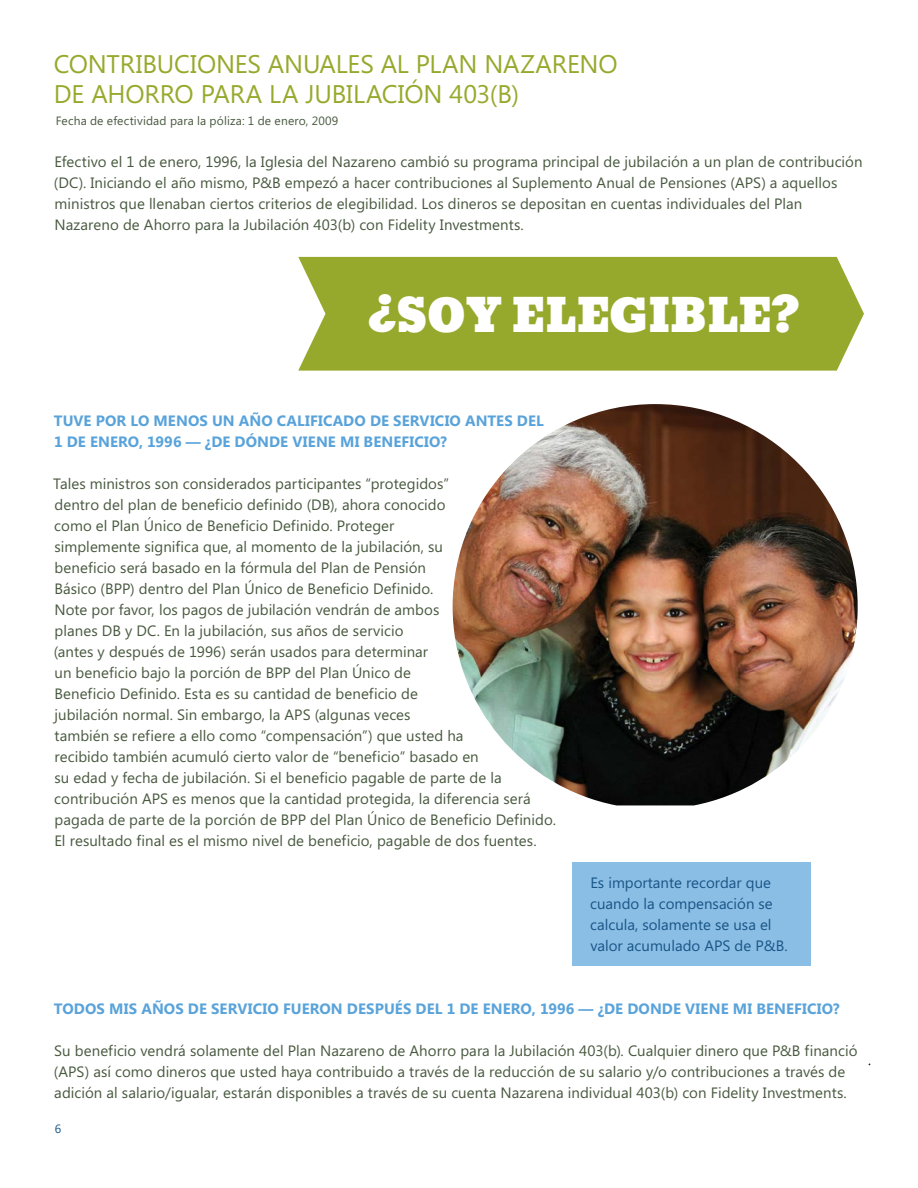
<style>
.page{position:relative;width:918px;height:1188px;background:#fff}
.page>*{position:absolute;margin:0;border:0;box-sizing:border-box;transform-origin:0 0}
.major_head_white{font:45px "Bevan";letter-spacing:.01em;color:#fff}
.Plan_Subhead{font:25.5px/30.6px "Microsoft Phags Pa";letter-spacing:-.005em;color:#97a92c}
.regular_text{font:15px/21px "Microsoft Phags Pa";letter-spacing:.005em;color:#48593f}
.questions_etc__blue{font:700 15px/21px "Microsoft Phags Pa";letter-spacing:.005em;color:#59a3da}
.t1{font:15px/21px "Microsoft Phags Pa";color:#195586}
.effective_date_text{font:12px "Microsoft Phags Pa";letter-spacing:.015em;color:#48593f}
.t2{font:12px "Microsoft Phags Pa";color:#195586}
</style>
<div class="page">
<img style="left:453px;top:404px;width:405px;height:401px">
<div style="left:572px;top:862px;width:239px;height:104px;background:#8bbee5"></div>
<div style="left:298px;top:257px;width:566px;height:114px;background:#97a92c"></div>
<p class="Plan_Subhead" style="left:54px;top:47px;width:565px">CONTRIBUCIONES ANUALES AL PLAN NAZARENO<br>DE AHORRO PARA LA JUBILACIÓN 403(B)</p>
<p class="effective_date_text" style="left:56px;top:113px;width:284px">Fecha de efectividad para la póliza: 1 de enero, 2009</p>
<p class="regular_text" style="left:54px;top:150px;width:810px">Efectivo el 1 de enero, 1996, la Iglesia del Nazareno cambió su programa principal de jubilación a un plan de contribución (DC). Iniciando el año mismo, P&amp;B empezó a hacer contribuciones al Suplemento Anual de Pensiones (APS) a aquellos ministros que llenaban ciertos criterios de elegibilidad. Los dineros se depositan en cuentas individuales del Plan Nazareno de Ahorro para la Jubilación 403(b) con Fidelity Investments.</p>
<p class="major_head_white" style="left:368px;top:290px;width:432px">¿SOY ELEGIBLE?</p>
<p class="questions_etc__blue" style="left:54px;top:409px;width:492px">TUVE POR LO MENOS UN AÑO CALIFICADO DE SERVICIO ANTES DEL<br>1 DE ENERO, 1996 — ¿DE DÓNDE VIENE MI BENEFICIO?</p>
<p class="regular_text" style="left:53px;top:472px;width:504px">Tales ministros son considerados participantes “protegidos”<br>dentro del plan de beneficio definido (DB), ahora conocido<br>como el Plan Único de Beneficio Definido. Proteger<br>simplemente significa que, al momento de la jubilación, su<br>beneficio será basado en la fórmula del Plan de Pensión<br>Básico (BPP) dentro del Plan Único de Beneficio Definido.<br>Note por favor, los pagos de jubilación vendrán de ambos<br>planes DB y DC. En la jubilación, sus años de servicio<br>(antes y después de 1996) serán usados para determinar<br>un beneficio bajo la porción de BPP del Plan Único de<br>Beneficio Definido. Esta es su cantidad de beneficio de<br>jubilación normal. Sin embargo, la APS (algunas veces<br>también se refiere a ello como “compensación”) que usted ha<br>recibido también acumuló cierto valor de “beneficio” basado en<br>su edad y fecha de jubilación. Si el beneficio pagable de parte de la contribución APS es menos que la cantidad protegida, la diferencia será pagada de parte de la porción de BPP del Plan Único de Beneficio Definido.<br>El resultado final es el mismo nivel de beneficio, pagable de dos fuentes.</p>
<p class="t1" style="left:590px;top:872px;width:199px">Es importante recordar que cuando la compensación se calcula, solamente se usa el valor acumulado APS de P&amp;B.</p>
<p class="questions_etc__blue" style="left:54px;top:998px;width:787px">TODOS MIS AÑOS DE SERVICIO FUERON DESPUÉS DEL 1 DE ENERO, 1996 — ¿DE DONDE VIENE MI BENEFICIO?</p>
<p class="regular_text" style="left:54px;top:1040px;width:805px">Su beneficio vendrá solamente del Plan Nazareno de Ahorro para la Jubilación 403(b). Cualquier dinero que P&amp;B financió (APS) así como dineros que usted haya contribuido a través de la reducción de su salario y/o contribuciones a través de adición al salario/igualar, estarán disponibles a través de su cuenta Nazarena individual 403(b) con Fidelity Investments.</p>
<p class="t2" style="left:55px;top:1120px;width:8px">6</p>
</div>
